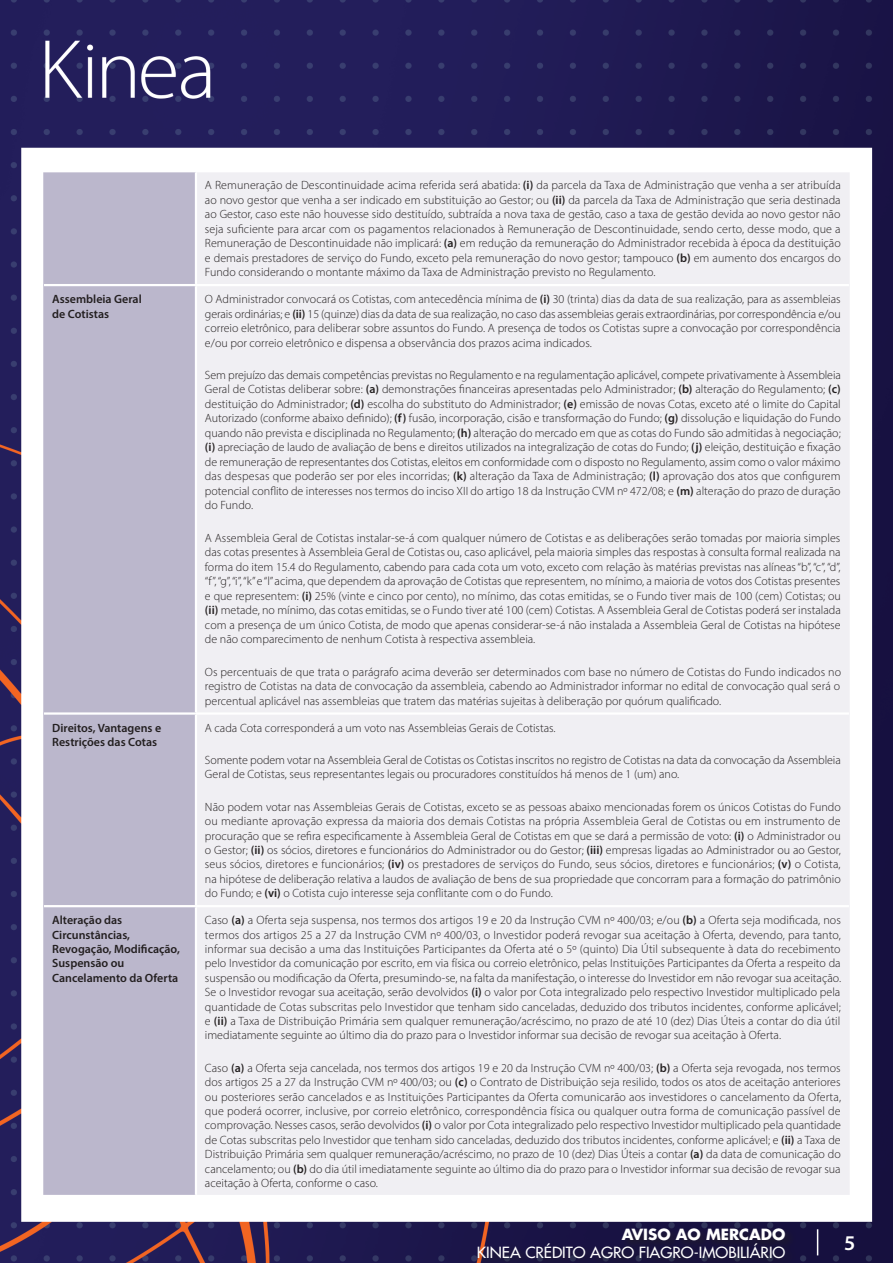
<style>
.page{position:relative;width:893px;height:1263px;background:#fff}
.page>*{position:absolute;margin:0;border:0;box-sizing:border-box;transform-origin:0 0}
.t1{font:600 21px "Myriad Pro";color:#fff}
.t2{font:500 15px "Futura Std";color:#fff}
.t3{font:700 15px "Futura Std";color:#fff}
.t4{font:300 12px/14.5px "Myriad Pro";color:#231f20;text-align:justify}
.t5{font:600 12px/14.4px "Myriad Pro";color:#231f20}
.s1{font-weight:600}
</style>
<div class="page">
<img style="left:0;top:0;width:893px;height:1263px">
<div style="left:475px;top:1226px;width:321px;height:37px;background:#19133d"></div>
<svg style="left:817px;top:1229px;width:1px;height:26px"></svg>
<div style="left:43px;top:172px;width:152px;height:1023px;background:#bbb7cc"></div>
<div style="left:197px;top:172px;width:653px;height:1023px;background:#f0eff3"></div>
<hr style="left:43px;top:170px;width:153px;height:2px;background:#fff">
<hr style="left:196px;top:170px;width:654px;height:2px;background:#fff">
<hr style="left:195px;top:172px;width:2px;height:112px;background:#fff">
<hr style="left:44px;top:284px;width:152px;height:2px;background:#fff">
<hr style="left:196px;top:284px;width:653px;height:2px;background:#fff">
<hr style="left:195px;top:286px;width:2px;height:426px;background:#fff">
<hr style="left:44px;top:712px;width:152px;height:3px;background:#fff">
<hr style="left:196px;top:712px;width:653px;height:3px;background:#fff">
<hr style="left:195px;top:715px;width:2px;height:190px;background:#fff">
<hr style="left:44px;top:905px;width:152px;height:2px;background:#fff">
<hr style="left:196px;top:905px;width:653px;height:2px;background:#fff">
<hr style="left:195px;top:907px;width:2px;height:288px;background:#fff">
<hr style="left:43px;top:1195px;width:153px;height:2px;background:#fff">
<hr style="left:196px;top:1195px;width:654px;height:2px;background:#fff">
<p class="t4" style="left:205px;top:178px;width:637px">A Remuneração de Descontinuidade acima referida será abatida: <span class="s1">(i)</span> da parcela da Taxa de Administração que venha a ser atribuída ao novo gestor que venha a ser indicado em substituição ao Gestor; ou <span class="s1">(ii)</span> da parcela da Taxa de Administração que seria destinada ao Gestor, caso este não houvesse sido destituído, subtraída a nova taxa de gestão, caso a taxa de gestão devida ao novo gestor não seja suficiente para arcar com os pagamentos relacionados à Remuneração de Descontinuidade, sendo certo, desse modo, que a Remuneração de Descontinuidade não implicará: <span class="s1">(a)</span> em redução da remuneração do Administrador recebida à época da destituição e demais prestadores de serviço do Fundo, exceto pela remuneração do novo gestor; tampouco <span class="s1">(b)</span> em aumento dos encargos do Fundo considerando o montante máximo da Taxa de Administração previsto no Regulamento.</p>
<p class="t5" style="left:52px;top:292px;width:91px">Assembleia Geral de Cotistas</p>
<p class="t4" style="left:205px;top:292px;width:637px">O Administrador convocará os Cotistas, com antecedência mínima de <span class="s1">(i)</span> 30 (trinta) dias da data de sua realização, para as assembleias gerais ordinárias; e <span class="s1">(ii)</span> 15 (quinze) dias da data de sua realização, no caso das assembleias gerais extraordinárias, por correspondência e/ou correio eletrônico, para deliberar sobre assuntos do Fundo. A presença de todos os Cotistas supre a convocação por correspondência e/ou por correio eletrônico e dispensa a observância dos prazos acima indicados.</p>
<p class="t4" style="left:205px;top:368px;width:637px">Sem prejuízo das demais competências previstas no Regulamento e na regulamentação aplicável, compete privativamente à Assembleia Geral de Cotistas deliberar sobre: <span class="s1">(a)</span> demonstrações financeiras apresentadas pelo Administrador; <span class="s1">(b)</span> alteração do Regulamento; <span class="s1">(c) </span>destituição do Administrador; <span class="s1">(d)</span> escolha do substituto do Administrador; <span class="s1">(e)</span> emissão de novas Cotas, exceto até o limite do Capital Autorizado (conforme abaixo definido); <span class="s1">(f)</span> fusão, incorporação, cisão e transformação do Fundo; <span class="s1">(g)</span> dissolução e liquidação do Fundo quando não prevista e disciplinada no Regulamento; <span class="s1">(h)</span> alteração do mercado em que as cotas do Fundo são admitidas à negociação; <span class="s1">(i)</span> apreciação de laudo de avaliação de bens e direitos utilizados na integralização de cotas do Fundo; <span class="s1">(j)</span> eleição, destituição e fixação de remuneração de representantes dos Cotistas, eleitos em conformidade com o disposto no Regulamento, assim como o valor máximo das despesas que poderão ser por eles incorridas; <span class="s1">(k)</span> alteração da Taxa de Administração; <span class="s1">(l)</span> aprovação dos atos que configurem potencial conflito de interesses nos termos do inciso XII do artigo 18 da Instrução CVM nº 472/08; e <span class="s1">(m)</span> alteração do prazo de duração do Fundo.</p>
<p class="t4" style="left:205px;top:530px;width:637px">A Assembleia Geral de Cotistas instalar-se-á com qualquer número de Cotistas e as deliberações serão tomadas por maioria simples das cotas presentes à Assembleia Geral de Cotistas ou, caso aplicável, pela maioria simples das respostas à consulta formal realizada na forma do item 15.4 do Regulamento, cabendo para cada cota um voto, exceto com relação às matérias previstas nas alíneas “b”, “c”, “d”, “f”, “g”, “i”, “k” e “l” acima, que dependem da aprovação de Cotistas que representem, no mínimo, a maioria de votos dos Cotistas presentes e que representem: <span class="s1">(i)</span> 25% (vinte e cinco por cento), no mínimo, das cotas emitidas, se o Fundo tiver mais de 100 (cem) Cotistas; ou <span class="s1">(ii)</span> metade, no mínimo, das cotas emitidas, se o Fundo tiver até 100 (cem) Cotistas. A Assembleia Geral de Cotistas poderá ser instalada com a presença de um único Cotista, de modo que apenas considerar-se-á não instalada a Assembleia Geral de Cotistas na hipótese de não comparecimento de nenhum Cotista à respectiva assembleia.</p>
<p class="t4" style="left:205px;top:664px;width:638px">Os percentuais de que trata o parágrafo acima deverão ser determinados com base no número de Cotistas do Fundo indicados no registro de Cotistas na data de convocação da assembleia, cabendo ao Administrador informar no edital de convocação qual será o percentual aplicável nas assembleias que tratem das matérias sujeitas à deliberação por quórum qualificado.</p>
<p class="t5" style="left:52px;top:720px;width:110px">Direitos, Vantagens e<br>Restrições das Cotas</p>
<p class="t4" style="left:205px;top:720px;width:352px">A cada Cota corresponderá a um voto nas Assembleias Gerais de Cotistas.</p>
<p class="t4" style="left:205px;top:753px;width:637px">Somente podem votar na Assembleia Geral de Cotistas os Cotistas inscritos no registro de Cotistas na data da convocação da Assembleia<br>Geral de Cotistas, seus representantes legais ou procuradores constituídos há menos de 1 (um) ano.</p>
<p class="t4" style="left:205px;top:799px;width:637px">Não podem votar nas Assembleias Gerais de Cotistas, exceto se as pessoas abaixo mencionadas forem os únicos Cotistas do Fundo ou mediante aprovação expressa da maioria dos demais Cotistas na própria Assembleia Geral de Cotistas ou em instrumento de procuração que se refira especificamente à Assembleia Geral de Cotistas em que se dará a permissão de voto: <span class="s1">(i)</span> o Administrador ou o Gestor; <span class="s1">(ii)</span> os sócios, diretores e funcionários do Administrador ou do Gestor; <span class="s1">(iii)</span> empresas ligadas ao Administrador ou ao Gestor, seus sócios, diretores e funcionários; <span class="s1">(iv)</span> os prestadores de serviços do Fundo, seus sócios, diretores e funcionários; <span class="s1">(v)</span> o Cotista, na hipótese de deliberação relativa a laudos de avaliação de bens de sua propriedade que concorram para a formação do patrimônio do Fundo; e <span class="s1">(vi)</span> o Cotista cujo interesse seja conflitante com o do Fundo.</p>
<p class="t5" style="left:52px;top:913px;width:129px">Alteração das<br>Circunstâncias,<br>Revogação, Modificação,<br>Suspensão ou<br>Cancelamento da Oferta</p>
<p class="t4" style="left:205px;top:913px;width:638px">Caso <span class="s1">(a)</span> a Oferta seja suspensa, nos termos dos artigos 19 e 20 da Instrução CVM nº 400/03; e/ou <span class="s1">(b)</span> a Oferta seja modificada, nos termos dos artigos 25 a 27 da Instrução CVM nº 400/03, o Investidor poderá revogar sua aceitação à Oferta, devendo, para tanto, informar sua decisão a uma das Instituições Participantes da Oferta até o 5º (quinto) Dia Útil subsequente à data do recebimento pelo Investidor da comunicação por escrito, em via física ou correio eletrônico, pelas Instituições Participantes da Oferta a respeito da suspensão ou modificação da Oferta, presumindo-se, na falta da manifestação, o interesse do Investidor em não revogar sua aceitação.<br>Se o Investidor revogar sua aceitação, serão devolvidos <span class="s1">(i)</span> o valor por Cota integralizado pelo respectivo Investidor multiplicado pela quantidade de Cotas subscritas pelo Investidor que tenham sido canceladas, deduzido dos tributos incidentes, conforme aplicável; e <span class="s1">(ii)</span> a Taxa de Distribuição Primária sem qualquer remuneração/acréscimo, no prazo de até 10 (dez) Dias Úteis a contar do dia útil imediatamente seguinte ao último dia do prazo para o Investidor informar sua decisão de revogar sua aceitação à Oferta.</p>
<p class="t4" style="left:205px;top:1060px;width:638px">Caso <span class="s1">(a)</span> a Oferta seja cancelada, nos termos dos artigos 19 e 20 da Instrução CVM nº 400/03; <span class="s1">(b)</span> a Oferta seja revogada, nos termos dos artigos 25 a 27 da Instrução CVM nº 400/03; ou <span class="s1">(c)</span> o Contrato de Distribuição seja resilido, todos os atos de aceitação anteriores ou posteriores serão cancelados e as Instituições Participantes da Oferta comunicarão aos investidores o cancelamento da Oferta, que poderá ocorrer, inclusive, por correio eletrônico, correspondência física ou qualquer outra forma de comunicação passível de comprovação. Nesses casos, serão devolvidos <span class="s1">(i)</span> o valor por Cota integralizado pelo respectivo Investidor multiplicado pela quantidade de Cotas subscritas pelo Investidor que tenham sido canceladas, deduzido dos tributos incidentes, conforme aplicável; e <span class="s1">(ii)</span> a Taxa de Distribuição Primária sem qualquer remuneração/acréscimo, no prazo de 10 (dez) Dias Úteis a contar <span class="s1">(a)</span> da data de comunicação do cancelamento; ou <span class="s1">(b)</span> do dia útil imediatamente seguinte ao último dia do prazo para o Investidor informar sua decisão de revogar sua aceitação à Oferta, conforme o caso.</p>
<p class="t3" style="left:622px;top:1224px;width:165px">AVISO AO MERCADO</p>
<p class="t2" style="left:477px;top:1242px;width:310px">KINEA CRÉDITO AGRO FIAGRO-IMOBILIÁRIO</p>
<h1 class="t1" style="left:844px;top:1230px;width:13px">5</h1>
</div>
